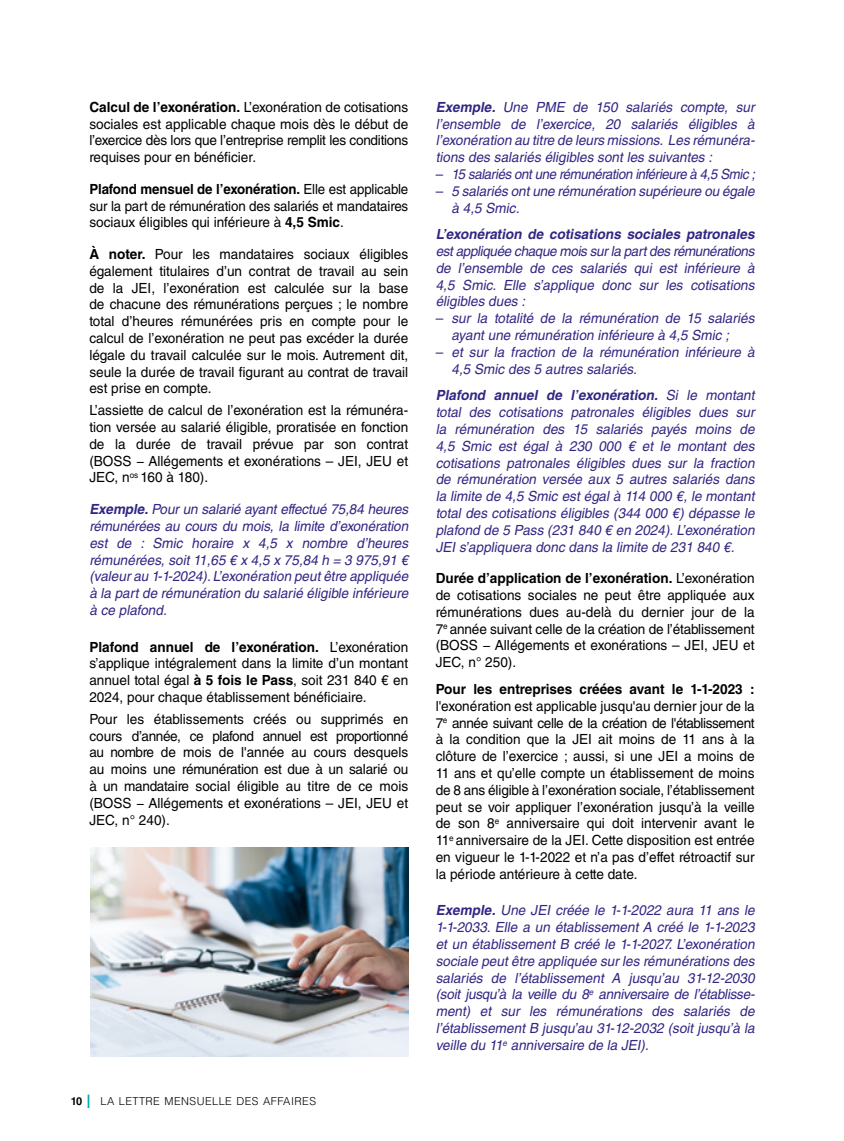
<style>
.page{position:relative;width:844px;height:1141px;background:#fff}
.page>*{position:absolute;margin:0;border:0;box-sizing:border-box;transform-origin:0 0}
._03_texte{font:14px/16.8px "Helvetica LT Std";color:#000;text-align:justify}
._03_texte-2{font:italic 14px/16.8px "Helvetica LT Std";color:#312783;text-align:justify}
._03_texte-3{font:14px/16.8px "Helvetica LT Std";color:#000;text-align:justify;scale:.95 1}
._03_texte-4{font:italic 14px "Helvetica LT Std";color:#312783;scale:.95 1}
.t1{font:300 10.85px "Helvetica LT Std";letter-spacing:.04em;color:#000}
.t2{font:700 10.85px "Helvetica LT Std";color:#000}
.s1{font-weight:700}
.s2{font-style:normal}
</style>
<div class="page">
<svg style="left:88px;top:1095px;width:1px;height:13px"></svg>
<img style="left:90px;top:847px;width:318px;height:210px">
<p class="_03_texte" style="left:89px;top:98px;width:320px"><span class="s1">Calcul de l’exonération.</span> L’exonération de cotisations sociales est applicable chaque mois dès le début de l’exercice dès lors que l’entreprise remplit les conditions requises pour en bénéficier.</p>
<p class="_03_texte-3" style="left:89px;top:180px;width:337px"><span class="s1">Plafond mensuel de l’exonération.</span> Elle est applicable sur la part de rémunération des salariés et mandataires sociaux éligibles qui inférieure à <span class="s1">4,5 Smic</span>.</p>
<p class="_03_texte" style="left:89px;top:246px;width:320px"><span class="s1">À noter.</span> Pour les mandataires sociaux éligibles également titulaires d’un contrat de travail au sein de la JEI, l’exonération est calculée sur la base de chacune des rémunérations perçues ; le nombre total d’heures rémunérées pris en compte pour le calcul de l’exonération ne peut pas excéder la durée légale du travail calculée sur le mois. Autrement dit, seule la durée de travail figurant au contrat de travail est prise en compte.</p>
<p class="_03_texte" style="left:89px;top:402px;width:320px">L’assiette de calcul de l’exonération est la rémunéra&shy;tion versée au salarié éligible, proratisée en fonction de la durée de travail prévue par son contrat (BOSS − Allégements et exonérations – JEI, JEU et JEC, n<sup>os</sup> 160 à 180).</p>
<p class="_03_texte-2" style="left:89px;top:501px;width:323px"><span class="s1">Exemple.</span>Pour un salarié ayant effectué 75,84 heures rémunérées au cours du mois, la limite d’exonération est de : Smic horaire x 4,5 x nombre d’heures rémunérées,soit11,65 € x 4,5 x 75,84 h = 3 975,91 € (valeurau 1-1-2024).L’exonération peutêtre appliquée à la partde rémunération du salarié éligible inférieure à ce plafond.</p>
<p class="_03_texte" style="left:89px;top:638px;width:320px"><span class="s1">Plafond annuel de l’exonération.</span> L’exonération s’applique intégralement dans la limite d’un montant annuel total égal <span class="s1">à 5 fois le Pass</span>, soit 231 840 € en 2024, pour chaque établissement bénéficiaire.</p>
<p class="_03_texte" style="left:89px;top:710px;width:320px">Pour les établissements créés ou supprimés en cours d’année, ce plafond annuel est proportionné au nombre de mois de l'année au cours desquels au moins une rémunération est due à un salarié ou à un mandataire social éligible au titre de ce mois (BOSS − Allégements et exonérations – JEI, JEU et JEC, n° 240).</p>
<p class="t2" style="left:71px;top:1095px;width:13px">10</p>
<p class="t1" style="left:100px;top:1095px;width:217px">LA LETTRE MENSUELLE DES AFFAIRES</p>
<p class="_03_texte-2" style="left:435px;top:98px;width:323px"><span class="s1">Exemple.</span> Une PME de 150 salariés compte, sur l’ensemble de l’exercice, 20 salariés éligibles à l’exonération au titre de leurs missions. Les rémunéra&shy;tions des salariés éligibles sont les suivantes :</p>
<p class="_03_texte-4" style="left:435px;top:166px;width:341px"><span class="s2">–</span> 15 salariés ontune rémunération inférieure à 4,5 Smic ;</p>
<p class="_03_texte-2" style="left:451px;top:182px;width:307px;text-indent:-16px"><span class="s2">–</span> 5 salariés ontune rémunération supérieure ou égale à 4,5 Smic.</p>
<p class="_03_texte-2" style="left:435px;top:226px;width:323px"><span class="s1">L’exonération de cotisations sociales patronales </span>estappliquée chaque mois surla partdes rémunérations de l’ensemble de ces salariés qui est inférieure à 4,5 Smic. Elle s’applique donc sur les cotisations éligibles dues :</p>
<p class="_03_texte-2" style="left:451px;top:310px;width:307px;text-indent:-16px"><span class="s2">–</span> sur la totalité de la rémunération de 15 salariés ayant une rémunération inférieure à 4,5 Smic ;</p>
<p class="_03_texte-2" style="left:451px;top:343px;width:307px;text-indent:-16px"><span class="s2">–</span> et sur la fraction de la rémunération inférieure à<br>4,5 Smic des 5 autres salariés.</p>
<p class="_03_texte-2" style="left:435px;top:387px;width:323px"><span class="s1">Plafond annuel de l’exonération.</span> Si le montant total des cotisations patronales éligibles dues sur la rémunération des 15 salariés payés moins de 4,5 Smic est égal à 230 000 € et le montant des cotisations patronales éligibles dues sur la fraction de rémunération versée aux 5 autres salariés dans la limite de 4,5 Smic est égal à 114 000 €, le montant total des cotisations éligibles (344 000 €) dépasse le plafond de 5 Pass (231 840 € en 2024).L’exonération JEI s’appliquera donc dans la limite de 231 840 €.</p>
<p class="_03_texte" style="left:435px;top:570px;width:320px"><span class="s1">Durée d’application de l’exonération.</span> L’exonération de cotisations sociales ne peut être appliquée aux rémunérations dues au-delà du dernier jour de la 7<sup>e</sup> année suivant celle de la création de l’établissement (BOSS − Allégements et exonérations – JEI, JEU et JEC, n° 250).</p>
<p class="_03_texte" style="left:435px;top:681px;width:320px"><span class="s1">Pour les entreprises créées avant le 1-1-2023 : </span>l'exonération est applicable jusqu'au dernier jour de la 7<sup>e</sup> année suivant celle de la création de l'établissement à la condition que la JEI ait moins de 11 ans à la clôture de l’exercice ; aussi, si une JEI a moins de 11 ans et qu’elle compte un établissement de moins de 8 ans éligible à l’exonération sociale, l’établissement peut se voir appliquer l’exonération jusqu’à la veille de son 8<sup>e</sup> anniversaire qui doit intervenir avant le 11<sup>e</sup> anniversaire de la JEI. Cette disposition est entrée en vigueur le 1-1-2022 et n’a pas d’effet rétroactif sur la période antérieure à cette date.</p>
<p class="_03_texte-2" style="left:435px;top:902px;width:323px"><span class="s1">Exemple.</span> Une JEI créée le 1-1-2022 aura 11 ans le 1-1-2033. Elle a un établissement A créé le 1-1-2023 et un établissement B créé le 1-1-2027. L’exonération sociale peutêtre appliquée surles rémunérations des salariés de l’établissement A jusqu’au 31-12-2030 (soit jusqu’à la veille du 8<sup>e</sup> anniversaire de l’établisse&shy;ment) et sur les rémunérations des salariés de l’établissement B jusqu’au 31-12-2032 (soit jusqu’à la veille du 11<sup>e</sup> anniversaire de la JEI)<span class="s2">.</span></p>
</div>
